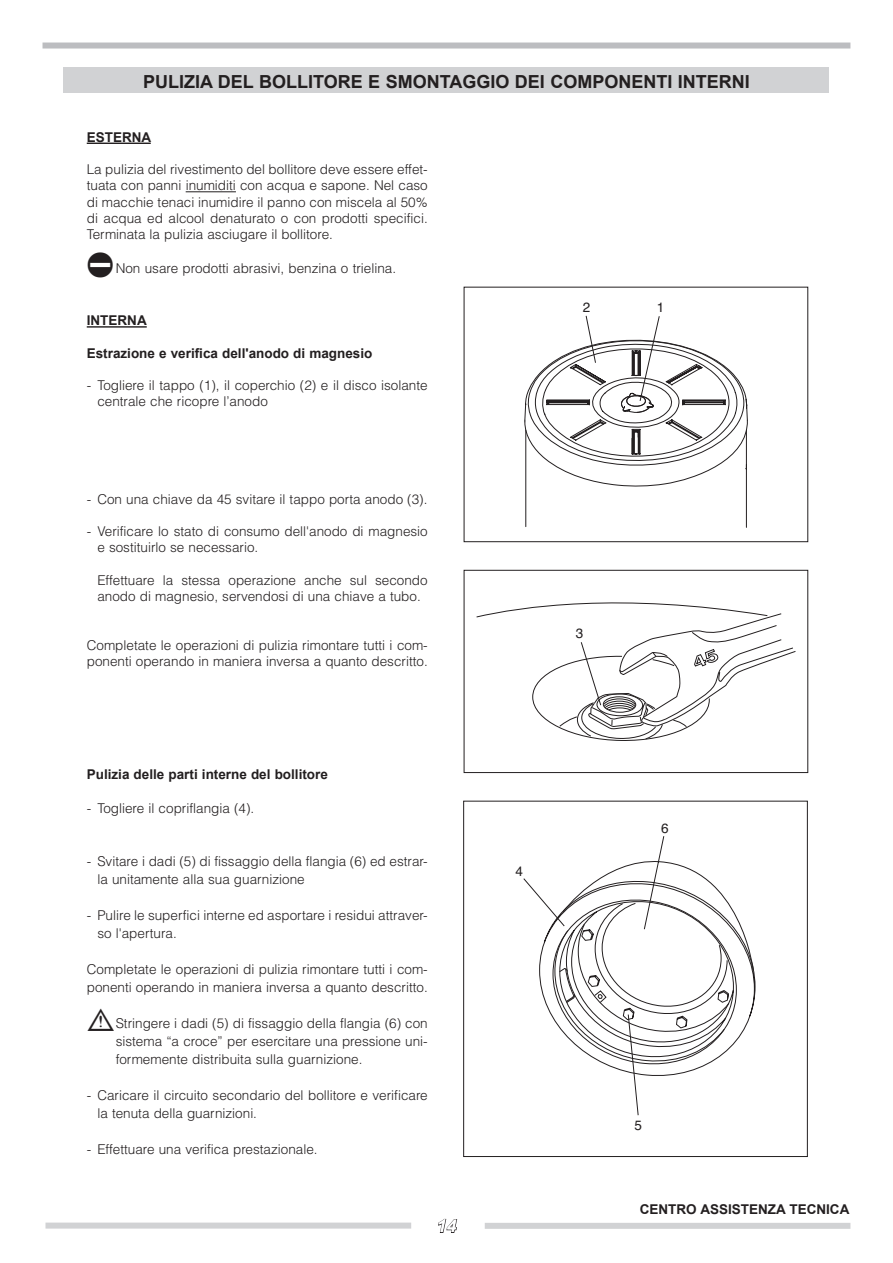
<style>
.page{position:relative;width:893px;height:1263px;background:#fff}
.page>*{position:absolute;margin:0;border:0;box-sizing:border-box;transform-origin:0 0}
.t1{font:700 18px "Arial";color:#231f20}
.t2{font:italic 700 18px "Arial";color:#fff}
.t3{font:300 13.5px/16.2px "Helvetica LT Std";color:#231f20}
.t4{font:700 13.5px "Arial";color:#231f20}
.t5{font:13.5px "Helvetica";color:#231f20}
.s1{font-family:"Sym PM Normal Normal";font-weight:400;font-size:27px}
</style>
<div class="page">
<div style="left:485px;top:1223px;width:365px;height:6px;background:#d1d2d4"></div>
<svg style="left:438px;top:1219px;width:19px;height:14px"></svg>
<div style="left:43px;top:43px;width:807px;height:6px;background:#bcbdc0"></div>
<div style="left:45px;top:1222px;width:366px;height:6px;background:#d1d2d4"></div>
<svg style="left:524px;top:315px;width:224px;height:213px"></svg>
<hr style="left:87px;top:143px;width:64px;height:1px;background:#231f20">
<hr style="left:186px;top:191px;width:50px;height:1px;background:#231f20">
<hr style="left:87px;top:326px;width:60px;height:2px;background:#231f20">
<svg style="left:476px;top:602px;width:320px;height:139px"></svg>
<div style="left:464px;top:570px;width:344px;height:203px;border:1px solid #231f20"></div>
<svg style="left:523px;top:836px;width:232px;height:280px"></svg>
<div style="left:463px;top:801px;width:344px;height:356px;border:1px solid #231f20"></div>
<div style="left:64px;top:67px;width:765px;height:26px;background:#d1d2d4"></div>
<h1 class="t1" style="left:143px;top:69px;width:608px">PULIZIA DEL BOLLITORE E SMONTAGGIO DEI COMPONENTI INTERNI</h1>
<p class="t4" style="left:87px;top:128px;width:66px">ESTERNA</p>
<p class="t3" style="left:87px;top:161px;width:343px;text-align:justify">La pulizia del rivestimento del bollitore deve essere effet&shy;tuata con panni inumiditi con acqua e sapone. Nel caso di macchie tenaci inumidire il panno con miscela al 50% di acqua ed alcool denaturato o con prodotti specifici.<br>Terminata la pulizia asciugare il bollitore.</p>
<p class="t3" style="left:87px;top:260px;width:311px"><span class="s1">a</span>Non usare prodotti abrasivi, benzina o trielina.</p>
<p class="t4" style="left:87px;top:312px;width:61px">INTERNA</p>
<p class="t4" style="left:87px;top:344px;width:287px">Estrazione e verifica dell'anodo di magnesio</p>
<p class="t3" style="left:97px;top:377px;width:332px;text-indent:-11px">- Togliere il tappo (1), il coperchio (2) e il disco isolante centrale che ricopre l’anodo</p>
<p class="t3" style="left:87px;top:491px;width:342px">- Con una chiave da 45 svitare il tappo porta anodo (3).</p>
<p class="t3" style="left:97px;top:523px;width:332px;text-indent:-11px">- Verificare lo stato di consumo dell'anodo di magnesio e sostituirlo se necessario.</p>
<p class="t3" style="left:97px;top:572px;width:332px">Effettuare la stessa operazione anche sul secondo anodo di magnesio, servendosi di una chiave a tubo.</p>
<p class="t3" style="left:87px;top:636px;width:343px">Completate le operazioni di pulizia rimontare tutti i com&shy;ponenti operando in maniera inversa a quanto descritto.</p>
<p class="t4" style="left:87px;top:765px;width:243px">Pulizia delle parti interne del bollitore</p>
<p class="t3" style="left:87px;top:800px;width:169px">- Togliere il copriflangia (4).</p>
<p class="t3" style="left:97px;top:852px;width:332px;line-height:18px;text-indent:-11px">- Svitare i dadi (5) di fissaggio della flangia (6) ed estrar&shy;la unitamente alla sua guarnizione</p>
<p class="t3" style="left:97px;top:906px;width:332px;line-height:18px;text-indent:-11px">- Pulire le superfici interne ed asportare i residui attraver&shy;so l'apertura.</p>
<p class="t3" style="left:87px;top:960px;width:343px;line-height:18px">Completate le operazioni di pulizia rimontare tutti i com&shy;ponenti operando in maniera inversa a quanto descritto.</p>
<p class="t3" style="left:116px;top:1014px;width:314px;line-height:18px;text-align:justify;text-indent:-29px"><span class="s1">b</span> Stringere i dadi (5) di fissaggio della flangia (6) con sistema “a croce” per esercitare una pressione uni&shy;formemente distribuita sulla guarnizione.</p>
<p class="t3" style="left:97px;top:1086px;width:332px;line-height:18px;text-indent:-11px">- Caricare il circuito secondario del bollitore e verificare la tenuta della guarnizioni.</p>
<p class="t3" style="left:87px;top:1140px;width:232px">- Effettuare una verifica prestazionale.</p>
<h1 class="t2" style="left:436px;top:1214px;width:22px">14</h1>
<p class="t5" style="left:583px;top:297px;width:9px">2</p>
<p class="t5" style="left:657px;top:297px;width:9px">1</p>
<p class="t5" style="left:576px;top:623px;width:9px">3</p>
<p class="t5" style="left:516px;top:861px;width:9px">4</p>
<p class="t5" style="left:661px;top:818px;width:9px">6</p>
<p class="t5" style="left:634px;top:1114px;width:9px">5</p>
<p class="t4" style="left:640px;top:1200px;width:211px">CENTRO ASSISTENZA TECNICA</p>
</div>
